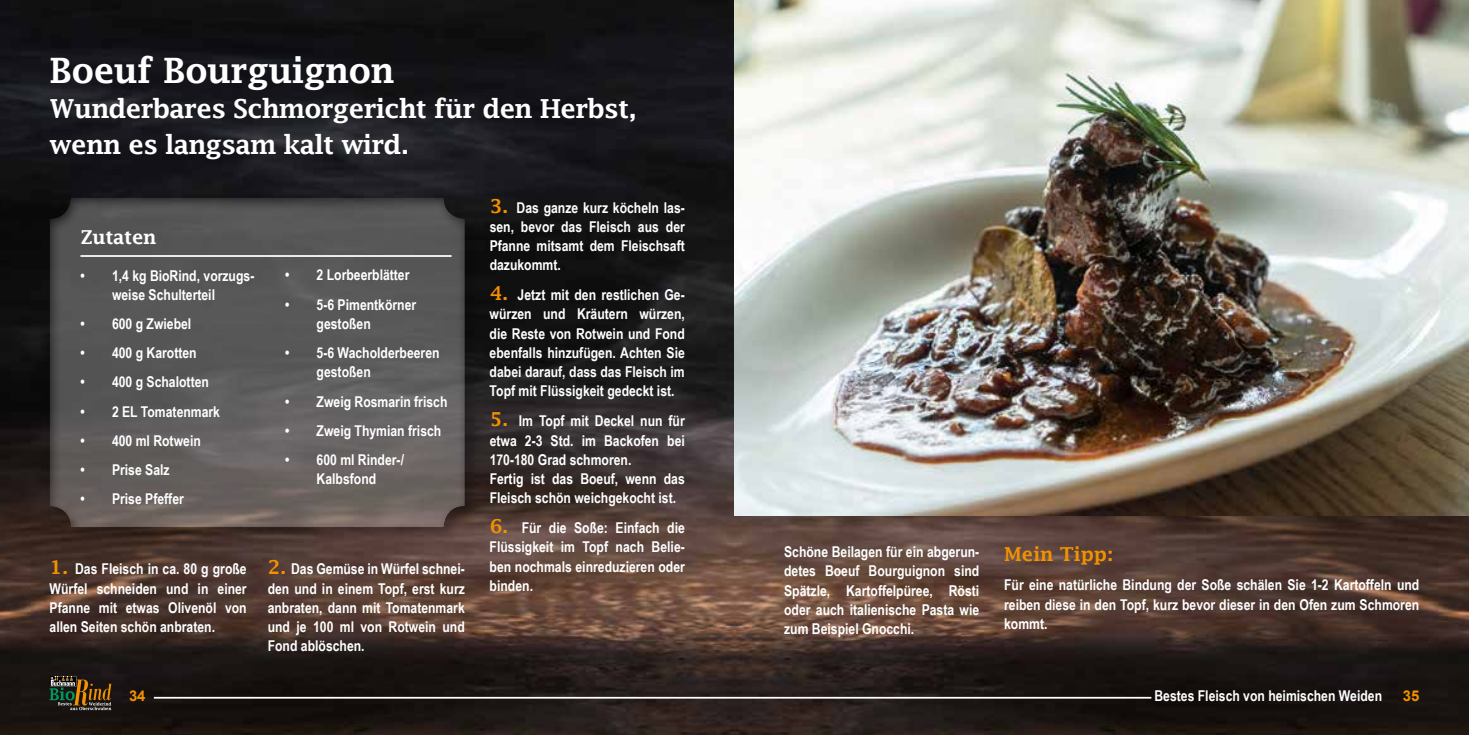
<style>
.page{position:relative;width:1469px;height:735px;background:#fff}
.page>*{position:absolute;margin:0;border:0;box-sizing:border-box;transform-origin:0 0}
.t1{font:600 35px "Lucida Fax";letter-spacing:-.02em;color:#fff}
.t2{font:600 26.25px/35px "Lucida Fax";letter-spacing:-.03em;color:#fff}
.t3{font:600 19.25px "Lucida Fax";color:#f39200}
.t4{font:600 19.25px "Lucida Fax";letter-spacing:-.02em;color:#fff}
.t5{font:700 14.88px/19.2px "Arial Narrow";color:#fff;text-align:justify}
.t6{font:700 14.88px "Arial";color:#f39200}
.s1{font-family:"Lucida Fax";font-weight:600;font-size:19.25px;color:#f39200}
</style>
<div class="page">
<img style="left:0;top:0;width:1468px;height:734px">
<img style="left:734px;top:0;width:734px;height:515px">
<div style="left:47px;top:195px;width:434px;height:348px;background:#000;opacity:.75"></div>
<div style="left:49px;top:194px;width:417px;height:333px;background:#000;opacity:.75"></div>
<hr style="left:80px;top:255px;width:371px;height:2px;background:#fff">
<div style="left:50px;top:674px;width:26px;height:12px;background:#1b1a1a"></div>
<svg style="left:50px;top:676px;width:61px;height:33px"></svg>
<hr style="left:154px;top:696px;width:997px;height:2px;background:#fff">
<h1 class="t1" style="left:50px;top:51px;width:346px">Boeuf Bourguignon</h1>
<h2 class="t2" style="left:50px;top:91px;width:589px">Wunderbares Schmorgericht für den Herbst, wenn es langsam kalt wird.</h2>
<p class="t4" style="left:80px;top:226px;width:77px">Zutaten</p>
<p class="t5" style="left:80px;top:265px;width:175px;text-align:center">• 1,4 kg BioRind, vorzugs&shy;weise Schulterteil</p>
<p class="t5" style="left:80px;top:313px;width:112px">• 600 g Zwiebel</p>
<p class="t5" style="left:80px;top:342px;width:118px">• 400 g Karotten</p>
<p class="t5" style="left:80px;top:371px;width:130px">• 400 g Schalotten</p>
<p class="t5" style="left:80px;top:401px;width:141px">• 2 EL Tomatenmark</p>
<p class="t5" style="left:80px;top:430px;width:122px">• 400 ml Rotwein</p>
<p class="t5" style="left:80px;top:459px;width:91px">• Prise Salz</p>
<p class="t5" style="left:80px;top:488px;width:105px">• Prise Pfeffer</p>
<p class="t5" style="left:285px;top:265px;width:126px">• 2 Lorbeerblätter</p>
<p class="t5" style="left:316px;top:294px;width:101px;text-indent:-32px">• 5-6 Pimentkörner gestoßen</p>
<p class="t5" style="left:316px;top:342px;width:124px;text-indent:-32px">• 5-6 Wacholderbeeren gestoßen</p>
<p class="t5" style="left:285px;top:391px;width:164px">• Zweig Rosmarin frisch</p>
<p class="t5" style="left:285px;top:420px;width:158px">• Zweig Thymian frisch</p>
<p class="t5" style="left:285px;top:449px;width:120px;text-align:center">• 600 ml Rinder-/<br>Kalbsfond</p>
<p class="t5" style="left:50px;top:558px;width:199px"><span class="s1">1.</span> Das Fleisch in ca. 80 g große Würfel schneiden und in einer Pfanne mit etwas Olivenöl von allen Seiten schön anbraten.</p>
<p class="t5" style="left:268px;top:558px;width:199px"><span class="s1">2.</span> Das Gemüse in Würfel schnei&shy;den und in einem Topf, erst kurz anbraten, dann mit Tomatenmark und je 100 ml von Rotwein und Fond ablöschen.</p>
<p class="t5" style="left:489px;top:197px;width:197px"><span class="s1">3.</span> Das ganze kurz köcheln las&shy;sen, bevor das Fleisch aus der Pfanne mitsamt dem Fleischsaft dazukommt.</p>
<p class="t5" style="left:489px;top:284px;width:197px"><span class="s1">4.</span> Jetzt mit den restlichen Ge&shy;würzen und Kräutern würzen, die Reste von Rotwein und Fond ebenfalls hinzufügen. Achten Sie dabei darauf, dass das Fleisch im Topf mit Flüssigkeit gedeckt ist.</p>
<p class="t5" style="left:489px;top:410px;width:197px;text-align:left"><span class="s1">5.</span> Im Topf mit Deckel nun für etwa 2-3 Std. im Backofen bei<br>170-180 Grad schmoren.<br>Fertig ist das Boeuf, wenn das<br>Fleisch schön weichgekocht ist.</p>
<p class="t5" style="left:489px;top:517px;width:197px"><span class="s1">6.</span> Für die Soße: Einfach die Flüssigkeit im Topf nach Belie&shy;ben nochmals einreduzieren oder binden.</p>
<p class="t5" style="left:784px;top:541px;width:197px">Schöne Beilagen für ein abgerun&shy;detes Boeuf Bourguignon sind Spätzle, Kartoffelpüree, Rösti oder auch italienische Pasta wie zum Beispiel Gnocchi.</p>
<p class="t3" style="left:1004px;top:543px;width:111px">Mein Tipp:</p>
<p class="t5" style="left:1004px;top:574px;width:417px">Für eine natürliche Bindung der Soße schälen Sie 1-2 Kartoffeln und reiben diese in den Topf, kurz bevor dieser in den Ofen zum Schmoren kommt.</p>
<p class="t6" style="left:129px;top:685px;width:18px">34</p>
<p class="t5" style="left:1154px;top:684px;width:229px">Bestes Fleisch von heimischen Weiden</p>
<p class="t6" style="left:1402px;top:685px;width:18px">35</p>
</div>
